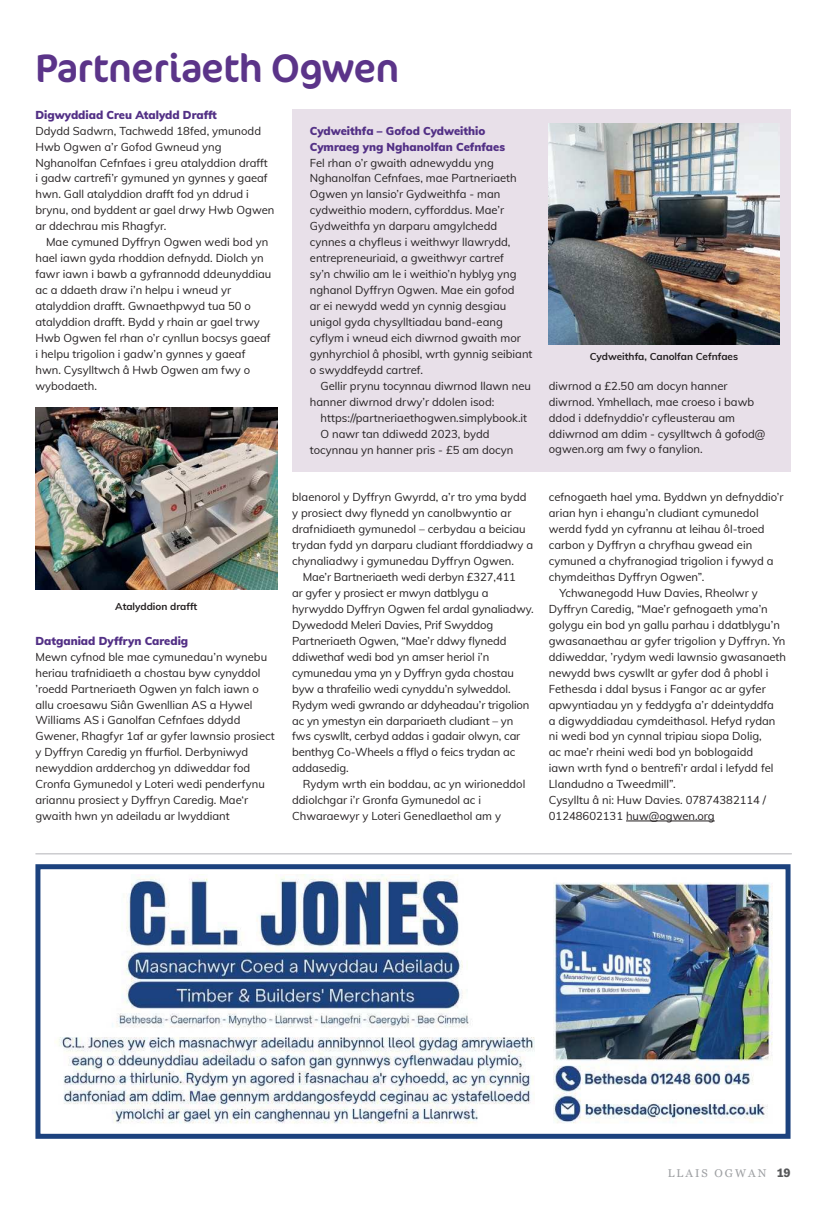
<style>
.page{position:relative;width:826px;height:1205px;background:#fff}
.page>*{position:absolute;margin:0;border:0;box-sizing:border-box;transform-origin:0 0}
.t1{font:40px "Cocon Pro";letter-spacing:-.01em;color:#5b3489}
.t2{font:11.25px/16px "Muli";color:#231f20}
.t3{font:900 11.25px/16px "Muli";color:#533086}
.t4{font:11.25px "Georgia";letter-spacing:.18em;color:#9d9fa2}
.t5{font:700 10px "Muli";color:#231f20}
.s1{font-family:"Tenso";font-weight:700;font-size:12.5px;color:#57585a}
</style>
<div class="page">
<hr style="left:626px;top:820px;width:88px;height:1px;background:#231f20">
<img style="left:35px;top:408px;width:243px;height:181px">
<div style="left:292px;top:109px;width:498px;height:363px;background:#e8e0e9"></div>
<img style="left:548px;top:123px;width:231px;height:222px">
<div style="left:35px;top:864px;width:755px;height:275px;border:5px solid #1c427e"></div>
<img style="left:56px;top:874px;width:478px;height:250px">
<img style="left:554px;top:882px;width:218px;height:241px">
<hr style="left:36px;top:853px;width:755px;height:1px;background:#b2b3b7">
<h1 class="t1" style="left:35px;top:41px;width:365px">Partneriaeth Ogwen</h1>
<p class="t3" style="left:35px;top:106px;width:183px">Digwyddiad Creu Atalydd Drafft</p>
<p class="t2" style="left:35px;top:122px;width:240px">Ddydd Sadwrn, Tachwedd 18fed, ymunodd Hwb Ogwen a’r Gofod Gwneud yng Nghanolfan Cefnfaes i greu atalyddion drafft<br>i gadw cartrefi’r gymuned yn gynnes y gaeaf hwn. Gall atalyddion drafft fod yn ddrud i brynu, ond byddent ar gael drwy Hwb Ogwen ar ddechrau mis Rhagfyr.</p>
<p class="t2" style="left:35px;top:234px;width:237px;text-indent:11px">Mae cymuned Dyffryn Ogwen wedi bod yn hael iawn gyda rhoddion defnydd. Diolch yn fawr iawn i bawb a gyfrannodd ddeunyddiau ac a ddaeth draw i’n helpu i wneud yr atalyddion drafft. Gwnaethpwyd tua 50 o atalyddion drafft. Bydd y rhain ar gael trwy Hwb Ogwen fel rhan o’r cynllun bocsys gaeaf i helpu trigolion i gadw’n gynnes y gaeaf hwn. Cysylltwch â Hwb Ogwen am fwy o wybodaeth.</p>
<p class="t3" style="left:310px;top:122px;width:197px">Cydweithfa – Gofod Cydweithio<br>Cymraeg yng Nghanolfan Cefnfaes</p>
<p class="t2" style="left:310px;top:154px;width:224px">Fel rhan o’r gwaith adnewyddu yng Nghanolfan Cefnfaes, mae Partneriaeth Ogwen yn lansio’r Gydweithfa - man cydweithio modern, cyfforddus. Mae’r Gydweithfa yn darparu amgylchedd cynnes a chyfleus i weithwyr llawrydd, entrepreneuriaid, a gweithwyr cartref<br>sy’n chwilio am le i weithio’n hyblyg yng nghanol Dyffryn Ogwen. Mae ein gofod<br>ar ei newydd wedd yn cynnig desgiau unigol gyda chysylltiadau band-eang cyflym i wneud eich diwrnod gwaith mor gynhyrchiol â phosibl, wrth gynnig seibiant o swyddfeydd cartref.</p>
<p class="t2" style="left:310px;top:377px;width:222px;text-indent:11px">Gellir prynu tocynnau diwrnod llawn neu hanner diwrnod drwy’r ddolen isod:</p>
<p class="t2" style="left:320px;top:409px;width:208px">https://partneriaethogwen.simplybook.it</p>
<p class="t2" style="left:320px;top:425px;width:171px">O nawr tan ddiwedd 2023, bydd</p>
<p class="t2" style="left:310px;top:441px;width:205px">tocynnau yn hanner pris - £5 am docyn</p>
<p class="t5" style="left:115px;top:599px;width:83px">Atalyddion drafft</p>
<p class="t3" style="left:35px;top:632px;width:154px">Datganiad Dyffryn Caredig</p>
<p class="t2" style="left:35px;top:648px;width:241px">Mewn cyfnod ble mae cymunedau’n wynebu heriau trafnidiaeth a chostau byw cynyddol ’roedd Partneriaeth Ogwen yn falch iawn o allu croesawu Siân Gwenllian AS a Hywel Williams AS i Ganolfan Cefnfaes ddydd Gwener, Rhagfyr 1af ar gyfer lawnsio prosiect y Dyffryn Caredig yn ffurfiol. Derbyniwyd newyddion ardderchog yn ddiweddar fod Cronfa Gymunedol y Loteri wedi penderfynu ariannu prosiect y Dyffryn Caredig. Mae‘r gwaith hwn yn adeiladu ar lwyddiant</p>
<p class="t2" style="left:292px;top:489px;width:236px">blaenorol y Dyffryn Gwyrdd, a’r tro yma bydd</p>
<p class="t2" style="left:292px;top:505px;width:221px">y prosiect dwy flynedd yn canolbwyntio ar</p>
<p class="t2" style="left:292px;top:521px;width:235px">drafnidiaeth gymunedol – cerbydau a beiciau</p>
<p class="t2" style="left:292px;top:536px;width:243px">trydan fydd yn darparu cludiant fforddiadwy a</p>
<p class="t2" style="left:292px;top:552px;width:223px">chynaliadwy i gymunedau Dyffryn Ogwen.</p>
<p class="t2" style="left:303px;top:568px;width:215px">Mae’r Bartneriaeth wedi derbyn £327,411</p>
<p class="t2" style="left:292px;top:584px;width:198px">ar gyfer y prosiect er mwyn datblygu a</p>
<p class="t2" style="left:292px;top:600px;width:243px">hyrwyddo Dyffryn Ogwen fel ardal gynaliadwy.</p>
<p class="t2" style="left:292px;top:616px;width:203px">Dywedodd Meleri Davies, Prif Swyddog</p>
<p class="t2" style="left:292px;top:632px;width:216px">Partneriaeth Ogwen, “Mae’r ddwy flynedd</p>
<p class="t2" style="left:292px;top:648px;width:199px">ddiwethaf wedi bod yn amser heriol i’n</p>
<p class="t2" style="left:292px;top:664px;width:223px">cymunedau yma yn y Dyffryn gyda chostau</p>
<p class="t2" style="left:292px;top:680px;width:220px">byw a thrafeilio wedi cynyddu’n sylweddol.</p>
<p class="t2" style="left:292px;top:696px;width:239px">Rydym wedi gwrando ar ddyheadau’r trigolion</p>
<p class="t2" style="left:292px;top:712px;width:222px">ac yn ymestyn ein darpariaeth cludiant – yn</p>
<p class="t2" style="left:292px;top:728px;width:230px">fws cyswllt, cerbyd addas i gadair olwyn, car</p>
<p class="t2" style="left:292px;top:744px;width:225px">benthyg Co-Wheels a fflyd o feics trydan ac</p>
<p class="t2" style="left:292px;top:760px;width:58px">addasedig.</p>
<p class="t2" style="left:303px;top:776px;width:224px">Rydym wrth ein boddau, ac yn wirioneddol</p>
<p class="t2" style="left:292px;top:792px;width:190px">ddiolchgar i’r Gronfa Gymunedol ac i</p>
<p class="t2" style="left:292px;top:807px;width:210px">Chwaraewyr y Loteri Genedlaethol am y</p>
<p class="t5" style="left:590px;top:349px;width:150px">Cydweithfa, Canolfan Cefnfaes</p>
<p class="t2" style="left:549px;top:377px;width:218px">diwrnod a £2.50 am docyn hanner diwrnod. Ymhellach, mae croeso i bawb ddod i ddefnyddio’r cyfleusterau am ddiwrnod am ddim - cysylltwch â gofod@ ogwen.org am fwy o fanylion.</p>
<p class="t2" style="left:549px;top:489px;width:236px">cefnogaeth hael yma. Byddwn yn defnyddio’r</p>
<p class="t2" style="left:549px;top:505px;width:211px">arian hyn i ehangu’n cludiant cymunedol</p>
<p class="t2" style="left:549px;top:520px;width:217px">werdd fydd yn cyfrannu at leihau ôl-troed</p>
<p class="t2" style="left:549px;top:536px;width:205px">carbon y Dyffryn a chryfhau gwead ein</p>
<p class="t2" style="left:549px;top:552px;width:226px">cymuned a chyfranogiad trigolion i fywyd a</p>
<p class="t2" style="left:549px;top:568px;width:157px">chymdeithas Dyffryn Ogwen”.</p>
<p class="t2" style="left:559px;top:584px;width:200px">Ychwanegodd Huw Davies, Rheolwr y</p>
<p class="t2" style="left:549px;top:600px;width:220px">Dyffryn Caredig, “Mae’r gefnogaeth yma’n</p>
<p class="t2" style="left:549px;top:616px;width:232px">golygu ein bod yn gallu parhau i ddatblygu’n</p>
<p class="t2" style="left:549px;top:632px;width:238px">gwasanaethau ar gyfer trigolion y Dyffryn. Yn</p>
<p class="t2" style="left:549px;top:648px;width:239px">ddiweddar, ’rydym wedi lawnsio gwasanaeth</p>
<p class="t2" style="left:549px;top:664px;width:221px">newydd bws cyswllt ar gyfer dod â phobl i</p>
<p class="t2" style="left:549px;top:680px;width:218px">Fethesda i ddal bysus i Fangor ac ar gyfer</p>
<p class="t2" style="left:549px;top:696px;width:227px">apwyntiadau yn y feddygfa a’r ddeintyddfa</p>
<p class="t2" style="left:549px;top:712px;width:228px">a digwyddiadau cymdeithasol. Hefyd rydan</p>
<p class="t2" style="left:549px;top:728px;width:214px">ni wedi bod yn cynnal tripiau siopa Dolig,</p>
<p class="t2" style="left:549px;top:744px;width:206px">ac mae’r rheini wedi bod yn boblogaidd</p>
<p class="t2" style="left:549px;top:760px;width:226px">iawn wrth fynd o bentrefi’r ardal i lefydd fel</p>
<p class="t2" style="left:549px;top:776px;width:128px">Llandudno a Tweedmill”.</p>
<p class="t2" style="left:549px;top:791px;width:219px">Cysylltu â ni: Huw Davies. 07874382114 /</p>
<p class="t2" style="left:549px;top:807px;width:167px">01248602131 huw@ogwen.org</p>
<p class="t4" style="left:667px;top:1164px;width:124px">LLAIS OGWAN <span class="s1">19</span></p>
</div>
